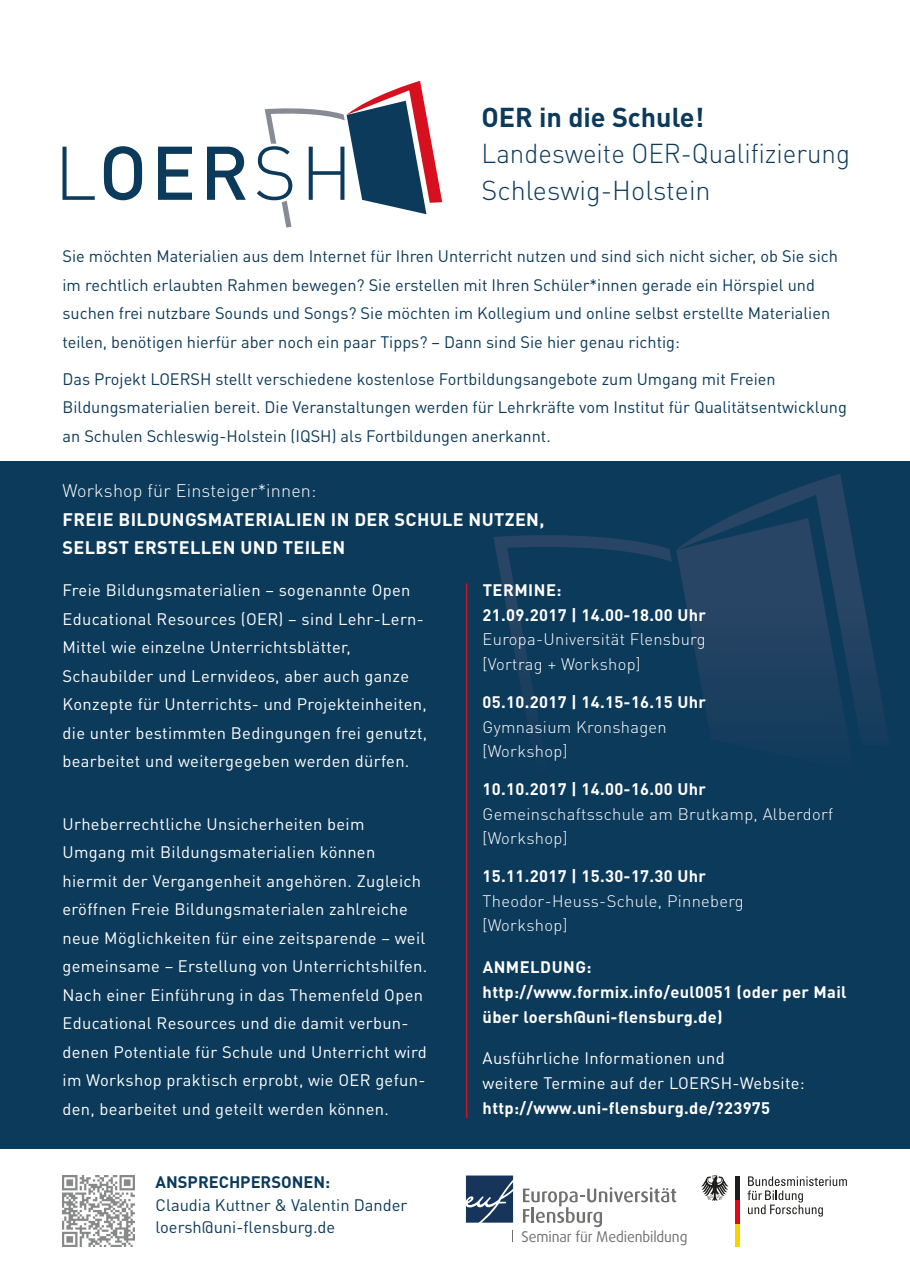
<style>
.page{position:relative;width:910px;height:1280px;background:#fff}
.page>*{position:absolute;margin:0;border:0;box-sizing:border-box;transform-origin:0 0}
.t1{font:300 27px/36.8px "DIN Pro";color:#0c3a5a;scale:.96 1}
.t2{font:700 27px "DIN Pro";color:#0c3a5a}
.t3{font:700 18px/28.5px "DIN Pro";letter-spacing:.02em;color:#fff}
.t4{font:300 18px "DIN Pro";letter-spacing:.01em;color:#fff}
.t5{font:16.5px/28.5px "DIN Pro";letter-spacing:.02em;color:#fff}
.t6{font:16.5px/28.5px "DIN Pro";color:#0c3a5a}
.t7{font:700 16.5px/24.8px "DIN Pro";letter-spacing:.02em;color:#fff}
.t8{font:300 16.5px/24.8px "DIN Pro";letter-spacing:.02em;color:#fff}
.t9{font:700 16.5px "DIN Pro";color:#0c3a5a}
.t10{font:14.85px "Daxline Pro";letter-spacing:-.01em;color:#70706f;scale:.95 1}
</style>
<div class="page">
<svg style="left:63px;top:147px;width:32px;height:53px"></svg>
<svg style="left:104px;top:146px;width:38px;height:54px"></svg>
<svg style="left:158px;top:147px;width:34px;height:53px"></svg>
<svg style="left:207px;top:147px;width:39px;height:53px"></svg>
<svg style="left:257px;top:81px;width:185px;height:147px"></svg>
<div style="left:0;top:461px;width:910px;height:688px;background:#0c3a5a"></div>
<svg style="left:466px;top:1175px;width:47px;height:48px;background:#375172"></svg>
<svg style="left:523px;top:1187px;width:153px;height:40px"></svg>
<svg style="left:747px;top:1176px;width:100px;height:40px"></svg>
<hr style="left:736px;top:1223px;width:4px;height:24px;background:#f9d300">
<hr style="left:736px;top:1200px;width:4px;height:23px;background:#e30614">
<hr style="left:736px;top:1176px;width:4px;height:24px;background:#1d1d1b">
<svg style="left:701px;top:1175px;width:27px;height:26px"></svg>
<svg style="left:728px;top:474px;width:158px;height:253px"></svg>
<svg style="left:493px;top:518px;width:361px;height:211px"></svg>
<img style="left:63px;top:1175px;width:71px;height:72px">
<hr style="left:466px;top:583px;width:1px;height:535px;background:#d7101f">
<h1 class="t2" style="left:482px;top:99px;width:224px">OER in die Schule!</h1>
<h1 class="t1" style="left:482px;top:134px;width:385px">Landesweite OER-Qualifizierung<br>Schleswig-Holstein</h1>
<p class="t6" style="left:63px;top:241px;width:777px">Sie möchten Materialien aus dem Internet für Ihren Unterricht nutzen und sind sich nicht sicher, ob Sie sich im rechtlich erlaubten Rahmen bewegen? Sie erstellen mit Ihren Schüler*innen gerade ein Hörspiel und suchen frei nutzbare Sounds und Songs? Sie möchten im Kollegium und online selbst erstellte Materialien teilen, benötigen hierfür aber noch ein paar Tipps? – Dann sind Sie hier genau richtig:</p>
<p class="t6" style="left:63px;top:364px;width:786px">Das Projekt LOERSH stellt verschiedene kostenlose Fortbildungsangebote zum Umgang mit Freien<br>Bildungsmaterialien bereit. Die Veranstaltungen werden für Lehrkräfte vom Institut für Qualitätsentwicklung an Schulen Schleswig-Holstein (IQSH) als Fortbildungen anerkannt.</p>
<p class="t4" style="left:63px;top:478px;width:255px">Workshop für Einsteiger*innen:</p>
<p class="t3" style="left:63px;top:504px;width:483px">FREIE BILDUNGSMATERIALIEN IN DER SCHULE NUTZEN,<br>SELBST ERSTELLEN UND TEILEN</p>
<p class="t5" style="left:63px;top:575px;width:366px">Freie Bildungsmaterialien – sogenannte Open Educational Resources (OER) – sind Lehr-Lern-Mittel wie einzelne Unterrichtsblätter, Schaubilder und Lernvideos, aber auch ganze Konzepte für Unterrichts- und Projekteinheiten, die unter bestimmten Bedingungen frei genutzt, bearbeitet und weitergegeben werden dürfen.</p>
<p class="t5" style="left:63px;top:809px;width:366px">Urheberrechtliche Unsicherheiten beim Umgang mit Bildungsmaterialien können hiermit der Vergangenheit angehören. Zugleich eröffnen Freie Bildungsmaterialen zahlreiche neue Möglichkeiten für eine zeitsparende – weil gemeinsame – Erstellung von Unterrichtshilfen.<br>Nach einer Einführung in das Themenfeld Open Educational Resources und die damit verbun&shy;denen Potentiale für Schule und Unterricht wird im Workshop praktisch erprobt, wie OER gefun&shy;den, bearbeitet und geteilt werden können.</p>
<p class="t9" style="left:156px;top:1171px;width:176px">ANSPRECHPERSONEN:</p>
<p class="t6" style="left:156px;top:1193px;width:253px;line-height:22.5px">Claudia Kuttner &amp; Valentin Dander loersh@uni-flensburg.de</p>
<p class="t7" style="left:483px;top:577px;width:225px">TERMINE:<br>21.09.2017 | 14.00-18.00 Uhr</p>
<p class="t8" style="left:483px;top:626px;width:225px">Europa-Universität Flensburg [Vortrag + Workshop]</p>
<p class="t7" style="left:483px;top:689px;width:225px">05.10.2017 | 14.15-16.15 Uhr</p>
<p class="t8" style="left:483px;top:713px;width:186px">Gymnasium Kronshagen [Workshop]</p>
<p class="t7" style="left:483px;top:776px;width:225px">10.10.2017 | 14.00-16.00 Uhr</p>
<p class="t8" style="left:483px;top:800px;width:352px">Gemeinschaftsschule am Brutkamp, Alberdorf [Workshop]</p>
<p class="t7" style="left:483px;top:863px;width:225px">15.11.2017 | 15.30-17.30 Uhr</p>
<p class="t8" style="left:483px;top:887px;width:263px">Theodor-Heuss-Schule, Pinneberg [Workshop]</p>
<p class="t7" style="left:483px;top:954px;width:366px">ANMELDUNG:<br>http://www.formix.info/eul0051 (oder per Mail über loersh@uni-flensburg.de)</p>
<p class="t5" style="left:483px;top:1045px;width:324px;line-height:24.8px">Ausführliche Informationen und<br>weitere Termine auf der LOERSH-Website:</p>
<p class="t7" style="left:483px;top:1095px;width:289px">http://www.uni-flensburg.de/?23975</p>
<p class="t10" style="left:522px;top:1227px;width:176px">Seminar für Medienbildung</p>
</div>
